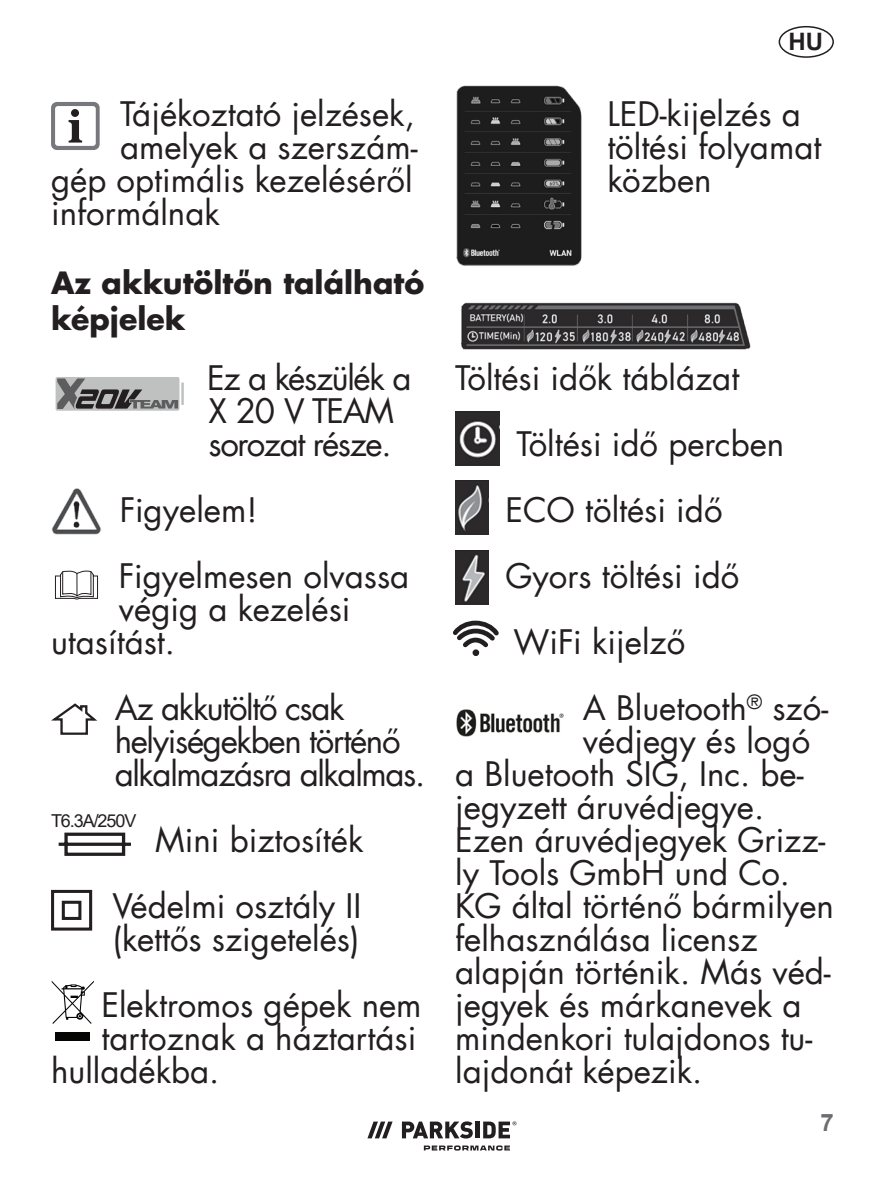
<style>
.page{position:relative;width:885px;height:1187px;background:#fff}
.page>*{position:absolute;margin:0;border:0;box-sizing:border-box;transform-origin:0 0}
.Fließtext_D{font:33px "Futura Com";color:#231f20}
.Fließtext_mit_Grafik{font:33px/33px "Futura Com";color:#231f20}
.Fließtext_mit_Grafik-2{font:33px/33px "Futura Com";letter-spacing:-.04em;color:#231f20}
.Überschrift_2_D{font:700 30px/36px "Futura Com";color:#231f20}
.t1{font:700 24px "Arial";color:#231f20}
.t2{font:700 24px "Arial";color:#6c6d70}
.t3{font:17.7px "Arial";letter-spacing:-.06em;color:#231f20}
</style>
<div class="page">
<div style="left:778px;top:26px;width:55px;height:32px;border:2px solid #231f20;border-radius:50%"></div>
<svg style="left:367px;top:1121px;width:25px;height:17px"></svg>
<svg style="left:402px;top:1121px;width:70px;height:17px"></svg>
<hr style="left:475px;top:1121px;width:4px;height:17px;background:#231f20">
<svg style="left:483px;top:1121px;width:33px;height:17px"></svg>
<svg style="left:424px;top:1145px;width:86px;height:5px"></svg>
<svg style="left:51px;top:102px;width:49px;height:48px"></svg>
<div style="left:71px;top:109px;width:8px;height:8px;background:#231f20;border-radius:50%"></div>
<svg style="left:55px;top:377px;width:129px;height:34px;background:#949695"></svg>
<img style="left:51px;top:488px;width:50px;height:46px">
<svg style="left:55px;top:570px;width:43px;height:30px"></svg>
<svg style="left:51px;top:703px;width:46px;height:32px"></svg>
<svg style="left:59px;top:832px;width:72px;height:24px"></svg>
<svg style="left:51px;top:889px;width:42px;height:42px"></svg>
<svg style="left:52px;top:981px;width:41px;height:42px"></svg>
<div style="left:55px;top:1032px;width:35px;height:9px;background:#050504"></div>
<img style="left:456px;top:85px;width:126px;height:181px">
<img style="left:461px;top:302px;width:290px;height:48px">
<img style="left:455px;top:412px;width:44px;height:53px">
<img style="left:455px;top:480px;width:33px;height:54px">
<img style="left:455px;top:551px;width:33px;height:53px">
<svg style="left:452px;top:620px;width:47px;height:34px"></svg>
<div style="left:472px;top:649px;width:7px;height:7px;border:3px solid #231f20;border-radius:50%"></div>
<img style="left:456px;top:709px;width:108px;height:28px">
<p class="Fließtext_mit_Grafik" style="left:120px;top:97px;width:296px">Tájékoztató jelzések,</p>
<p class="Fließtext_mit_Grafik" style="left:120px;top:130px;width:299px">amelyek a szerszám-</p>
<p class="Fließtext_mit_Grafik" style="left:51px;top:163px;width:363px">gép optimális kezeléséről</p>
<p class="Fließtext_mit_Grafik" style="left:51px;top:196px;width:170px">informálnak</p>
<p class="Überschrift_2_D" style="left:51px;top:263px;width:374px">Az akkutöltőn található képjelek</p>
<p class="Fließtext_mit_Grafik-2" style="left:207px;top:361px;width:206px">Ez a készülék a<br>X 20 V TEAM sorozat része.</p>
<p class="Fließtext_mit_Grafik" style="left:120px;top:493px;width:139px">Figyelem!</p>
<p class="Fließtext_mit_Grafik" style="left:119px;top:559px;width:292px">Figyelmesen olvassa</p>
<p class="Fließtext_mit_Grafik" style="left:119px;top:592px;width:233px">végig a kezelési</p>
<p class="Fließtext_mit_Grafik" style="left:51px;top:625px;width:125px">utasítást.</p>
<p class="Fließtext_mit_Grafik-2" style="left:115px;top:691px;width:312px">Az akkutöltő csak helyiségekben történő alkalmazásra alkalmas.</p>
<p class="t3" style="left:51px;top:808px;width:87px">T6.3A/250V</p>
<p class="Fließtext_mit_Grafik" style="left:155px;top:823px;width:210px">Mini biztosíték</p>
<p class="Fließtext_mit_Grafik" style="left:113px;top:889px;width:250px">Védelmi osztály II (kettős szigetelés)</p>
<p class="Fließtext_mit_Grafik" style="left:101px;top:988px;width:321px">Elektromos gépek nem</p>
<p class="Fließtext_mit_Grafik" style="left:101px;top:1021px;width:316px">tartoznak a háztartási</p>
<p class="Fließtext_mit_Grafik" style="left:51px;top:1054px;width:170px">hulladékba.</p>
<p class="t1" style="left:788px;top:24px;width:36px">HU</p>
<p class="Fließtext_mit_Grafik" style="left:607px;top:97px;width:215px">LED-kijelzés a töltési folyamat közben</p>
<p class="Fließtext_D" style="left:455px;top:355px;width:285px">Töltési idők táblázat</p>
<p class="Fließtext_D" style="left:516px;top:421px;width:269px">Töltési idő percben</p>
<p class="Fließtext_D" style="left:505px;top:487px;width:218px">ECO töltési idő</p>
<p class="Fließtext_D" style="left:505px;top:553px;width:235px">Gyors töltési idő</p>
<p class="Fließtext_D" style="left:513px;top:619px;width:173px">WiFi kijelző</p>
<p class="Fließtext_D" style="left:583px;top:685px;width:247px">A Bluetooth<sup>®</sup> szó-</p>
<p class="Fließtext_D" style="left:583px;top:718px;width:229px">védjegy és logó</p>
<p class="Fließtext_D" style="left:455px;top:751px;width:350px">a Bluetooth SIG, Inc. be-</p>
<p class="Fließtext_D" style="left:455px;top:784px;width:310px">jegyzett áruvédjegye.</p>
<p class="Fließtext_D" style="left:455px;top:817px;width:371px">Ezen áruvédjegyek Grizz-</p>
<p class="Fließtext_D" style="left:455px;top:850px;width:336px">ly Tools GmbH und Co.</p>
<p class="Fließtext_D" style="left:455px;top:883px;width:380px">KG által történő bármilyen</p>
<p class="Fließtext_D" style="left:455px;top:916px;width:304px">felhasználása licensz</p>
<p class="Fließtext_D" style="left:455px;top:949px;width:377px">alapján történik. Más véd-</p>
<p class="Fließtext_D" style="left:455px;top:982px;width:348px">jegyek és márkanevek a</p>
<p class="Fließtext_D" style="left:455px;top:1015px;width:358px">mindenkori tulajdonos tu-</p>
<p class="Fließtext_D" style="left:455px;top:1048px;width:248px">lajdonát képezik.</p>
<p class="t2" style="left:820px;top:1105px;width:15px">7</p>
</div>
